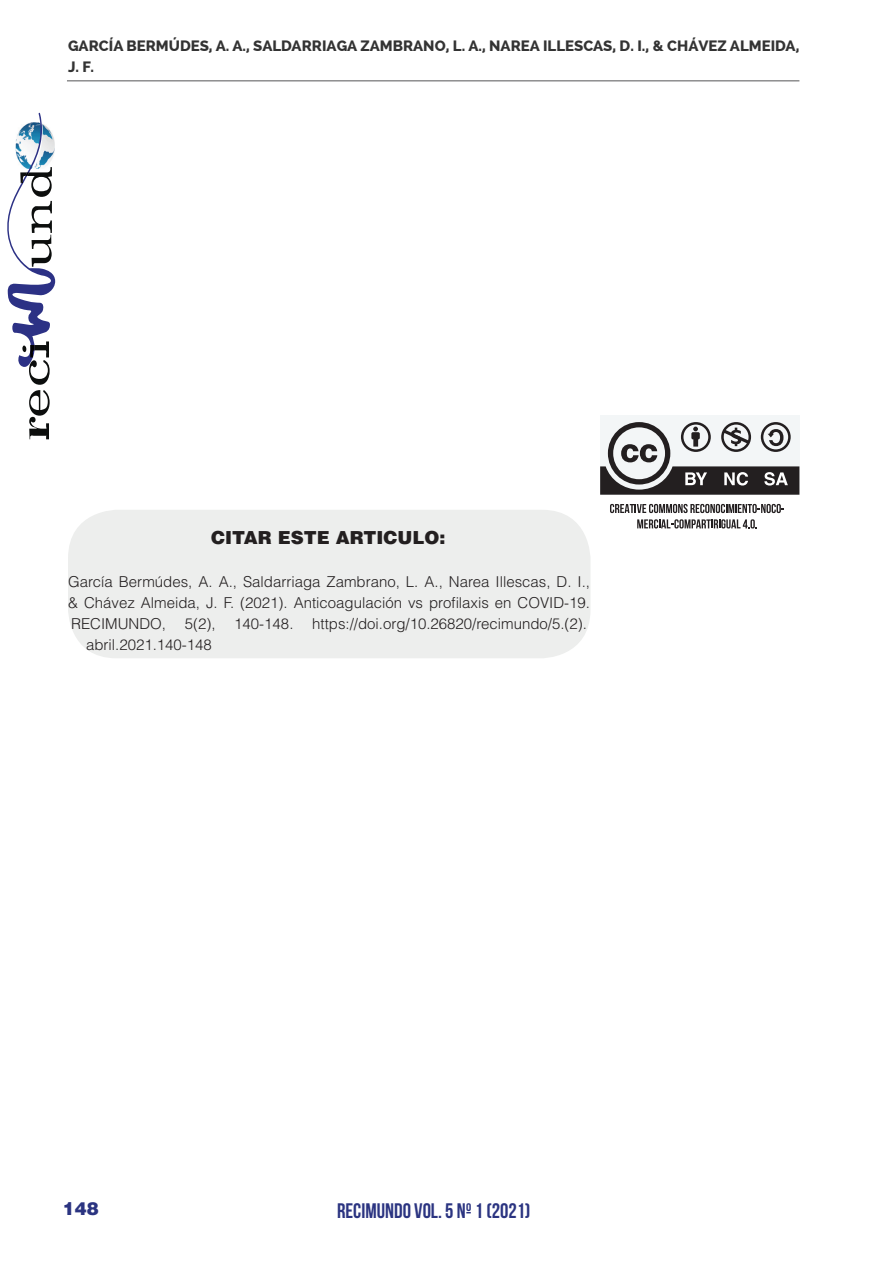
<style>
.page{position:relative;width:893px;height:1263px;background:#fff}
.page>*{position:absolute;margin:0;border:0;box-sizing:border-box;transform-origin:0 0}
.t1{font:700 21px "Bebas Neue";color:#2b3481}
.t2{font:900 18px "Helvetica LT Std";color:#231f20}
.t3{font:900 18px "Helvetica LT Std";color:#2b3481}
.t4{font:300 15px "Helvetica LT Std";color:#231f20}
.t5{font:800 15px/21px "Raleway";color:#333}
</style>
<div class="page">
<hr style="left:67px;top:80px;width:732px;height:1px;background:#545557">
<svg style="left:7px;top:113px;width:48px;height:326px"></svg>
<div style="left:68px;top:510px;width:522px;height:148px;background:#edeeed;border-radius:49px"></div>
<svg style="left:610px;top:504px;width:174px;height:9px"></svg>
<svg style="left:637px;top:519px;width:120px;height:9px"></svg>
<div style="left:600px;top:415px;width:199px;height:80px;background:#f3f6f7"></div>
<svg style="left:600px;top:422px;width:199px;height:73px"></svg>
<p class="t5" style="left:68px;top:35px;width:733px">GARCÍA BERMÚDES, A. A., SALDARRIAGA ZAMBRANO, L. A., NAREA ILLESCAS, D. I., &amp; CHÁVEZ ALMEIDA,<br>J. F.</p>
<p class="t2" style="left:211px;top:526px;width:236px">CITAR ESTE ARTICULO:</p>
<p class="t4" style="left:68px;top:572px;width:524px">García Bermúdes, A. A., Saldarriaga Zambrano, L. A., Narea Illescas, D. I.,</p>
<p class="t4" style="left:68px;top:593px;width:523px">&amp; Chávez Almeida, J. F. (2021). Anticoagulación vs profilaxis en COVID-19.</p>
<p class="t4" style="left:71px;top:614px;width:517px">RECIMUNDO, 5(2), 140-148. https://doi.org/10.26820/recimundo/5.(2).</p>
<p class="t4" style="left:86px;top:635px;width:127px">abril.2021.140-148</p>
<p class="t3" style="left:63px;top:1197px;width:38px">148</p>
<h1 class="t1" style="left:337px;top:1199px;width:195px">RECIMUNDO VOL. 5 Nº 1 (2021)</h1>
</div>
